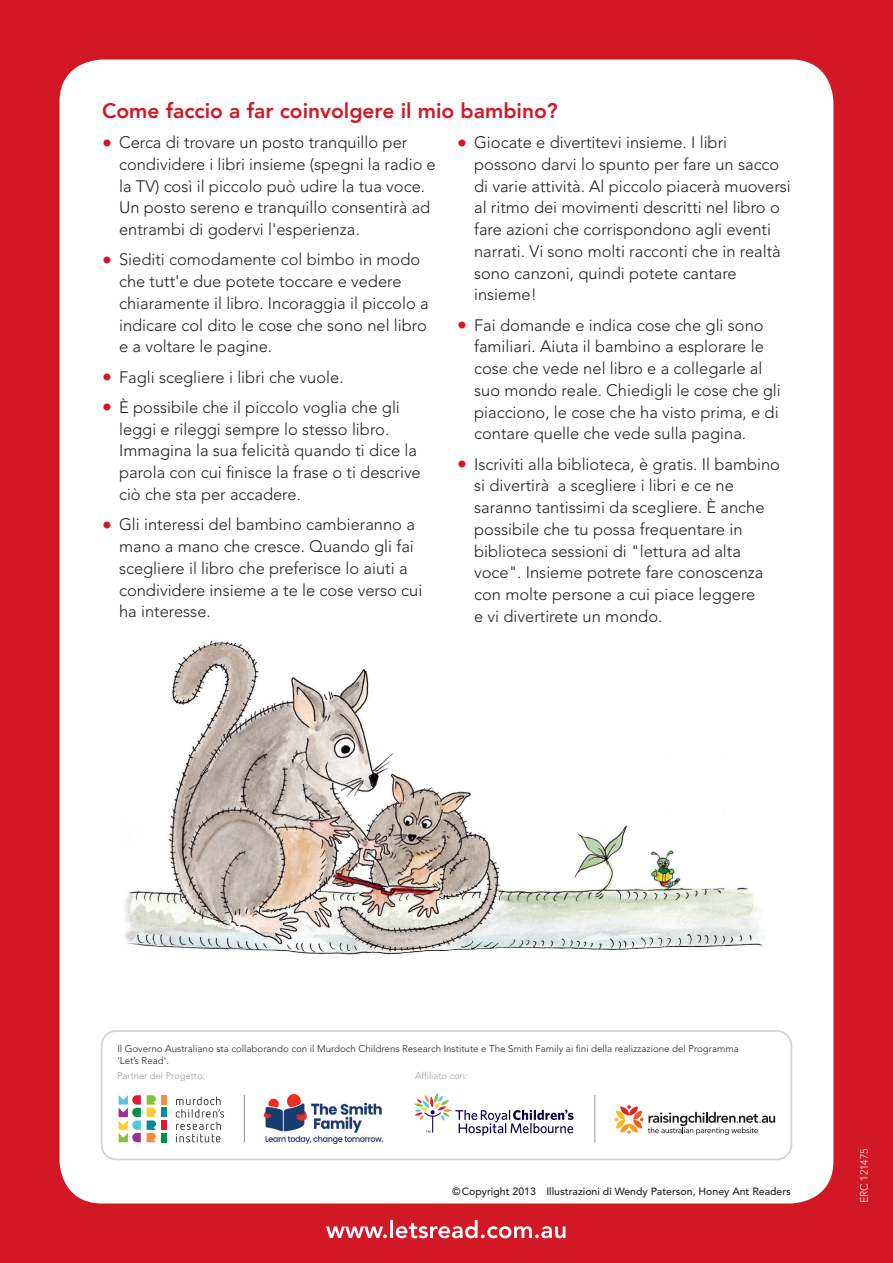
<style>
.page{position:relative;width:893px;height:1263px;background:#d21824}
.page>*{position:absolute;margin:0;border:0;box-sizing:border-box;transform-origin:0 0}
.t1{font:800 21px "Avenir LT Std";color:#d21824}
.t2{font:300 16.5px/21.8px "Avenir LT Std";color:#231f20}
.t3{font:500 10.5px "Avenir LT Std";color:#231f20}
.t4{font:300 10.5px "Avenir LT Std";color:#fff}
.t5{font:9.9px "Avenir";letter-spacing:.02em;color:#231f20}
.t6{font:300 9.75px/11.2px "Avenir LT Std";color:#231f20}
.t7{font:300 9.45px "Avenir LT Std";color:#9a9c9e}
.t8{font:9px "Avenir";letter-spacing:.015em;color:#939598}
.s1{font-size:19.8px;color:#d21824}
</style>
<div class="page">
<div style="left:60px;top:60px;width:773px;height:1143px;background:#fff;border-radius:43px"></div>
<svg style="left:326px;top:1220px;width:239px;height:18px"></svg>
<img style="left:124px;top:640px;width:639px;height:315px">
<div style="left:101px;top:1030px;width:691px;height:130px;border:2px solid #d1d2d4;border-radius:15px"></div>
<img style="left:266px;top:1142px;width:117px;height:1px">
<svg style="left:118px;top:1089px;width:658px;height:53px"></svg>
<p class="t1" style="left:102px;top:96px;width:457px">Come faccio a far coinvolgere il mio bambino?</p>
<p class="t2" style="left:119px;top:130px;width:318px;text-indent:-17px"><span class="s1">•</span> Cerca di trovare un posto tranquillo per condividere i libri insieme (spegni la radio e la TV) così il piccolo può udire la tua voce.<br>Un posto sereno e tranquillo consentirà ad entrambi di godervi l'esperienza.</p>
<p class="t2" style="left:119px;top:247px;width:311px;text-indent:-17px"><span class="s1">•</span> Siediti comodamente col bimbo in modo che tutt'e due potete toccare e vedere chiaramente il libro. Incoraggia il piccolo a indicare col dito le cose che sono nel libro e a voltare le pagine.</p>
<p class="t2" style="left:102px;top:364px;width:243px"><span class="s1">•</span> Fagli scegliere i libri che vuole.</p>
<p class="t2" style="left:119px;top:394px;width:303px;text-indent:-17px"><span class="s1">•</span> È possibile che il piccolo voglia che gli leggi e rileggi sempre lo stesso libro.<br>Immagina la sua felicità quando ti dice la parola con cui finisce la frase o ti descrive ciò che sta per accadere.</p>
<p class="t2" style="left:119px;top:512px;width:305px;text-indent:-17px"><span class="s1">•</span> Gli interessi del bambino cambieranno a mano a mano che cresce. Quando gli fai scegliere il libro che preferisce lo aiuti a condividere insieme a te le cose verso cui ha interesse.</p>
<p class="t2" style="left:474px;top:130px;width:318px;text-indent:-17px"><span class="s1">•</span> Giocate e divertitevi insieme. I libri possono darvi lo spunto per fare un sacco di varie attività. Al piccolo piacerà muoversi al ritmo dei movimenti descritti nel libro o fare azioni che corrispondono agli eventi narrati. Vi sono molti racconti che in realtà sono canzoni, quindi potete cantare insieme!</p>
<p class="t2" style="left:474px;top:312px;width:308px;text-indent:-17px"><span class="s1">•</span> Fai domande e indica cose che gli sono familiari. Aiuta il bambino a esplorare le cose che vede nel libro e a collegarle al suo mondo reale. Chiedigli le cose che gli piacciono, le cose che ha visto prima, e di contare quelle che vede sulla pagina.</p>
<p class="t2" style="left:474px;top:451px;width:307px;text-indent:-17px"><span class="s1">•</span> Iscriviti alla biblioteca, è gratis. Il bambino si divertirà a scegliere i libri e ce ne saranno tantissimi da scegliere. È anche possibile che tu possa frequentare in biblioteca sessioni di "lettura ad alta voce". Insieme potrete fare conoscenza con molte persone a cui piace leggere<br>e vi divertirete un mondo.</p>
<p class="t2" style="left:119px;top:132px;width:318px">Cerca di trovare un posto tranquillo per condividere i libri insieme (spegni la radio e la TV) così il piccolo può udire la tua voce.<br>Un posto sereno e tranquillo consentirà ad entrambi di godervi l'esperienza.</p>
<p class="t2" style="left:119px;top:249px;width:311px">Siediti comodamente col bimbo in modo che tutt'e due potete toccare e vedere chiaramente il libro. Incoraggia il piccolo a indicare col dito le cose che sono nel libro e a voltare le pagine.</p>
<p class="t2" style="left:119px;top:362px;width:282px;line-height:30.3px">Fagli scegliere i libri che vuole.<br>È possibile che il piccolo voglia che gli</p>
<p class="t2" style="left:119px;top:418px;width:303px">leggi e rileggi sempre lo stesso libro.<br>Immagina la sua felicità quando ti dice la parola con cui finisce la frase o ti descrive ciò che sta per accadere.</p>
<p class="t2" style="left:119px;top:514px;width:305px">Gli interessi del bambino cambieranno a mano a mano che cresce. Quando gli fai scegliere il libro che preferisce lo aiuti a condividere insieme a te le cose verso cui ha interesse.</p>
<p class="t2" style="left:474px;top:132px;width:318px">Giocate e divertitevi insieme. I libri possono darvi lo spunto per fare un sacco di varie attività. Al piccolo piacerà muoversi al ritmo dei movimenti descritti nel libro o fare azioni che corrispondono agli eventi narrati. Vi sono molti racconti che in realtà sono canzoni, quindi potete cantare insieme!</p>
<p class="t2" style="left:474px;top:314px;width:308px">Fai domande e indica cose che gli sono familiari. Aiuta il bambino a esplorare le cose che vede nel libro e a collegarle al suo mondo reale. Chiedigli le cose che gli piacciono, le cose che ha visto prima, e di contare quelle che vede sulla pagina.</p>
<p class="t2" style="left:474px;top:453px;width:307px">Iscriviti alla biblioteca, è gratis. Il bambino si divertirà a scegliere i libri e ce ne saranno tantissimi da scegliere. È anche possibile che tu possa frequentare in biblioteca sessioni di "lettura ad alta voce". Insieme potrete fare conoscenza con molte persone a cui piace leggere<br>e vi divertirete un mondo.</p>
<p class="t6" style="left:117px;top:1043px;width:623px">Il Governo Australiano sta collaborando con il Murdoch Childrens Research Institute e The Smith Family ai fini della realizzazione del Programma 'Let’s Read'.</p>
<p class="t7" style="left:117px;top:1071px;width:89px">Partner del Progetto:</p>
<p class="t7" style="left:415px;top:1071px;width:54px">Affiliato con:</p>
<p class="t6" style="left:117px;top:1045px;width:623px">Il Governo Australiano sta collaborando con il Murdoch Childrens Research Institute e The Smith Family ai fini della realizzazione del Programma 'Let’s Read'.</p>
<p class="t7" style="left:117px;top:1073px;width:89px">Partner del Progetto:</p>
<p class="t7" style="left:415px;top:1073px;width:54px">Affiliato con:</p>
<p class="t5" style="left:117px;top:1046px;width:653px">The Australian Government is working in partnership with the Murdoch Childrens Research Institute and The Smith Family to deliver Let’s Read.</p>
<p class="t8" style="left:117px;top:1073px;width:70px">Project partners:</p>
<p class="t8" style="left:415px;top:1073px;width:61px">Affiliated with:</p>
<p class="t3" style="left:452px;top:1183px;width:340px">©Copyright 2013 Illustrazioni di Wendy Paterson, Honey Ant Readers</p>
<p class="t3" style="left:452px;top:1185px;width:340px">©Copyright 2013 Illustrazioni di Wendy Paterson, Honey Ant Readers</p>
<p class="t4" style="left:858px;top:1201px;width:57px;rotate:-90deg">ERC 121475</p>
<p class="t4" style="left:858px;top:1203px;width:57px;rotate:-90deg">ERC 121475</p>
</div>
